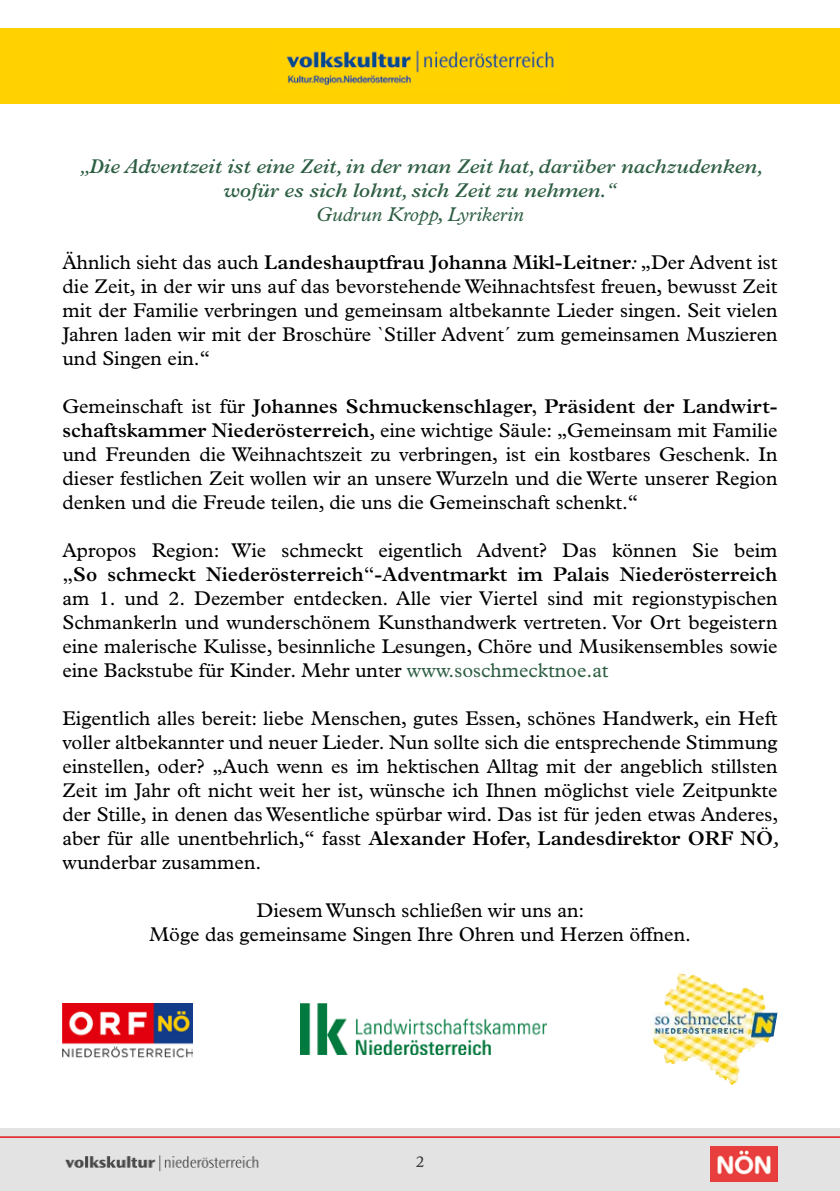
<style>
.page{position:relative;width:840px;height:1191px;background:#fff}
.page>*{position:absolute;margin:0;border:0;box-sizing:border-box;transform-origin:0 0}
.t1{font:20px/24px "Plantin MT Pro";color:#000;text-align:justify}
.t2{font:italic 600 20px/24px "Plantin MT Pro";color:#2e5e43;text-align:center}
.t3{font:600 20px "Plantin MT Pro";color:#000}
.t4{font:italic 20px "Plantin MT Pro";color:#2e5e43}
.t5{font:16px "Livory";color:#3c3c3b}
.s1{font-weight:600}
.s2{font-style:italic}
.s3{color:#2e5e43}
</style>
<div class="page">
<div style="left:0;top:1128px;width:839px;height:63px;background:#e3e3e3"></div>
<img style="left:65px;top:1155px;width:194px;height:17px">
<hr style="left:0;top:1136px;width:839px;height:1px;background:#e3161e">
<img style="left:710px;top:1146px;width:67px;height:35px">
<div style="left:0;top:28px;width:839px;height:75px;background:#ffd100"></div>
<img style="left:286px;top:50px;width:268px;height:36px">
<img style="left:62px;top:1004px;width:131px;height:54px">
<img style="left:300px;top:1003px;width:246px;height:51px">
<img style="left:651px;top:975px;width:91px;height:110px">
<p class="t2" style="left:79px;top:154px;width:685px">„Die Adventzeit ist eine Zeit, in der man Zeit hat, darüber nachzudenken, wofür es sich lohnt, sich Zeit zu nehmen.“</p>
<p class="t4" style="left:316px;top:202px;width:209px">Gudrun Kropp, Lyrikerin</p>
<p class="t1" style="left:62px;top:250px;width:716px">Ähnlich sieht das auch <span class="s1">Landeshauptfrau Johanna Mikl-Leitner</span><span class="s2">:</span> „Der Advent ist die Zeit, in der wir uns auf das bevorstehende Weihnachtsfest freuen, bewusst Zeit mit der Familie verbringen und gemeinsam altbekannte Lieder singen. Seit vielen Jahren laden wir mit der Broschüre `Stiller Advent´ zum gemeinsamen Muszieren und Singen ein.“</p>
<p class="t1" style="left:62px;top:394px;width:716px">Gemeinschaft ist für <span class="s1">Johannes Schmuckenschlager, Präsident der Landwirt&shy;schaftskammer Niederösterreich</span>, eine wichtige Säule: „Gemeinsam mit Familie und Freunden die Weihnachtszeit zu verbringen, ist ein kostbares Geschenk. In dieser festlichen Zeit wollen wir an unsere Wurzeln und die Werte unserer Region denken und die Freude teilen, die uns die Gemeinschaft schenkt.“</p>
<p class="t1" style="left:62px;top:538px;width:716px">Apropos Region: Wie schmeckt eigentlich Advent? Das können Sie beim</p>
<p class="t3" style="left:62px;top:562px;width:716px">„So schmeckt Niederösterreich“-Adventmarkt im Palais Niederösterreich</p>
<p class="t1" style="left:62px;top:586px;width:716px">am 1. und 2. Dezember entdecken. Alle vier Viertel sind mit regionstypischen Schmankerln und wunderschönem Kunsthandwerk vertreten. Vor Ort begeistern eine malerische Kulisse, besinnliche Lesungen, Chöre und Musikensembles sowie eine Backstube für Kinder. Mehr unter <span class="s3">www.soschmecktnoe.at</span></p>
<p class="t1" style="left:62px;top:706px;width:718px">Eigentlich alles bereit: liebe Menschen, gutes Essen, schönes Handwerk, ein Heft voller altbekannter und neuer Lieder. Nun sollte sich die entsprechende Stimmung einstellen, oder? „Auch wenn es im hektischen Alltag mit der angeblich stillsten Zeit im Jahr oft nicht weit her ist, wünsche ich Ihnen möglichst viele Zeitpunkte der Stille, in denen das Wesentliche spürbar wird. Das ist für jeden etwas Anderes, aber für alle unentbehrlich,“ fasst <span class="s1">Alexander Hofer, Landesdirektor ORF NÖ</span><span class="s2">, </span>wunderbar zusammen.</p>
<p class="t1" style="left:149px;top:898px;width:543px;text-align:center">Diesem Wunsch schließen wir uns an:<br>Möge das gemeinsame Singen Ihre Ohren und Herzen öffnen.</p>
<p class="t5" style="left:415px;top:1152px;width:10px">2</p>
</div>
